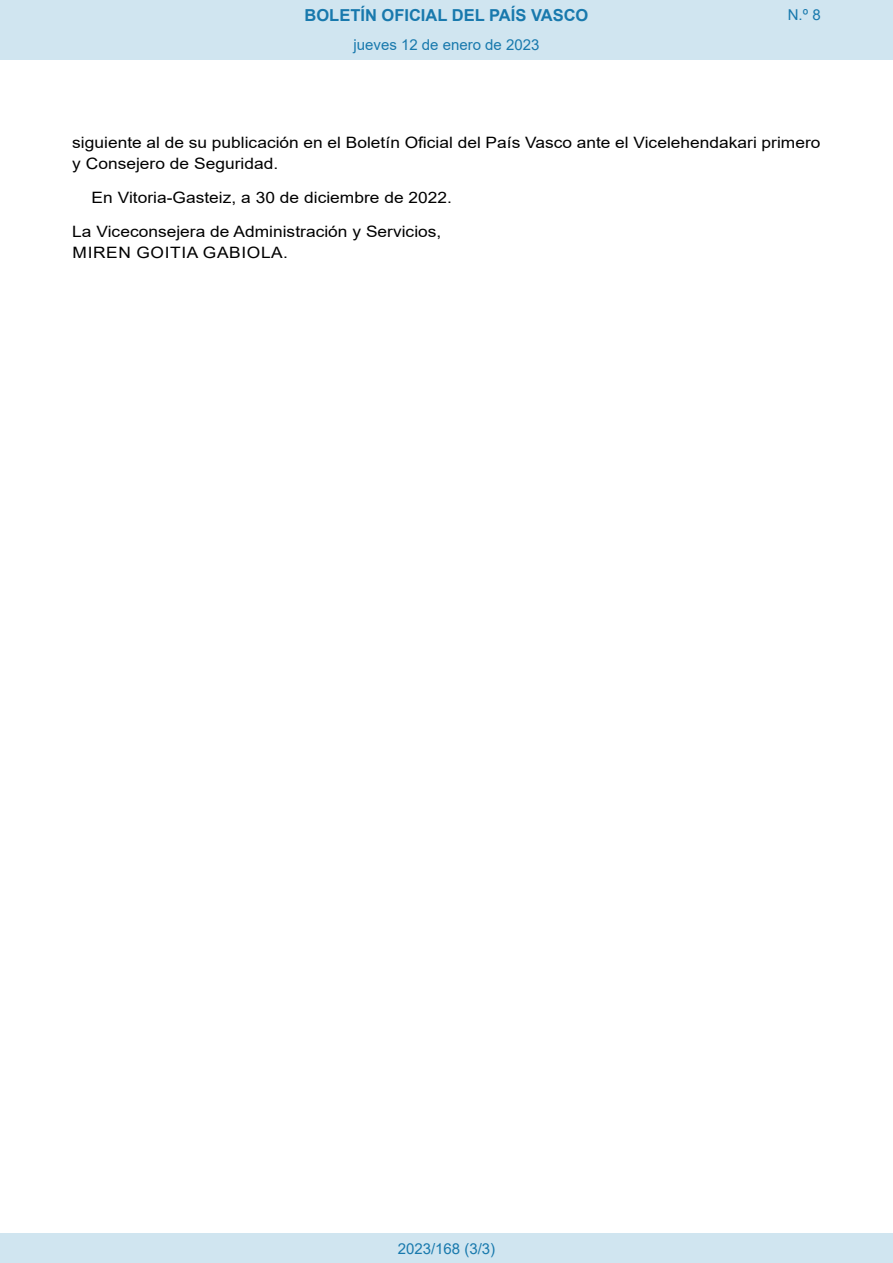
<style>
.page{position:relative;width:893px;height:1263px;background:#fff}
.page>*{position:absolute;margin:0;border:0;box-sizing:border-box;transform-origin:0 0}
.t1{font:700 16.5px "Arial";color:#1879ad}
.BOPVDetalle{font:15.6px/21px "Arial";color:#000;scale:1.11 1}
.BOPVFirmaPuesto{font:15.6px "Arial";color:#000;scale:1.11 1}
.BOPVFirmaLugFec{font:15.6px "Arial";color:#000;scale:1.11 1}
.BOPVFirmaNombre{font:15.6px "Arial";letter-spacing:.035em;color:#000;scale:1.11 1}
.Paginacion_Centro{font:15px "Arial";color:#1879ad}
</style>
<div class="page">
<div style="left:0;top:0;width:893px;height:60px;background:#d0e5f0"></div>
<div style="left:0;top:1233px;width:893px;height:30px;background:#d0e5f0"></div>
<p class="t1" style="left:305px;top:3px;width:285px">BOLETÍN OFICIAL DEL PAÍS VASCO</p>
<p class="Paginacion_Centro" style="left:353px;top:35px;width:187px">jueves 12 de enero de 2023</p>
<p class="Paginacion_Centro" style="left:788px;top:5px;width:34px">N.º 8</p>
<p class="BOPVDetalle" style="left:72px;top:132px;width:676px">siguiente al de su publicación en el Boletín Oficial del País Vasco ante el Vicelehendakari primero y Consejero de Seguridad.</p>
<p class="BOPVFirmaLugFec" style="left:92px;top:187px;width:326px">En Vitoria-Gasteiz, a 30 de diciembre de 2022.</p>
<p class="BOPVFirmaPuesto" style="left:72px;top:220px;width:334px">La Viceconsejera de Administración y Servicios,</p>
<p class="BOPVFirmaNombre" style="left:73px;top:241px;width:196px">MIREN GOITIA GABIOLA.</p>
<p class="Paginacion_Centro" style="left:398px;top:1238px;width:99px">2023/168 (3/3)</p>
</div>
